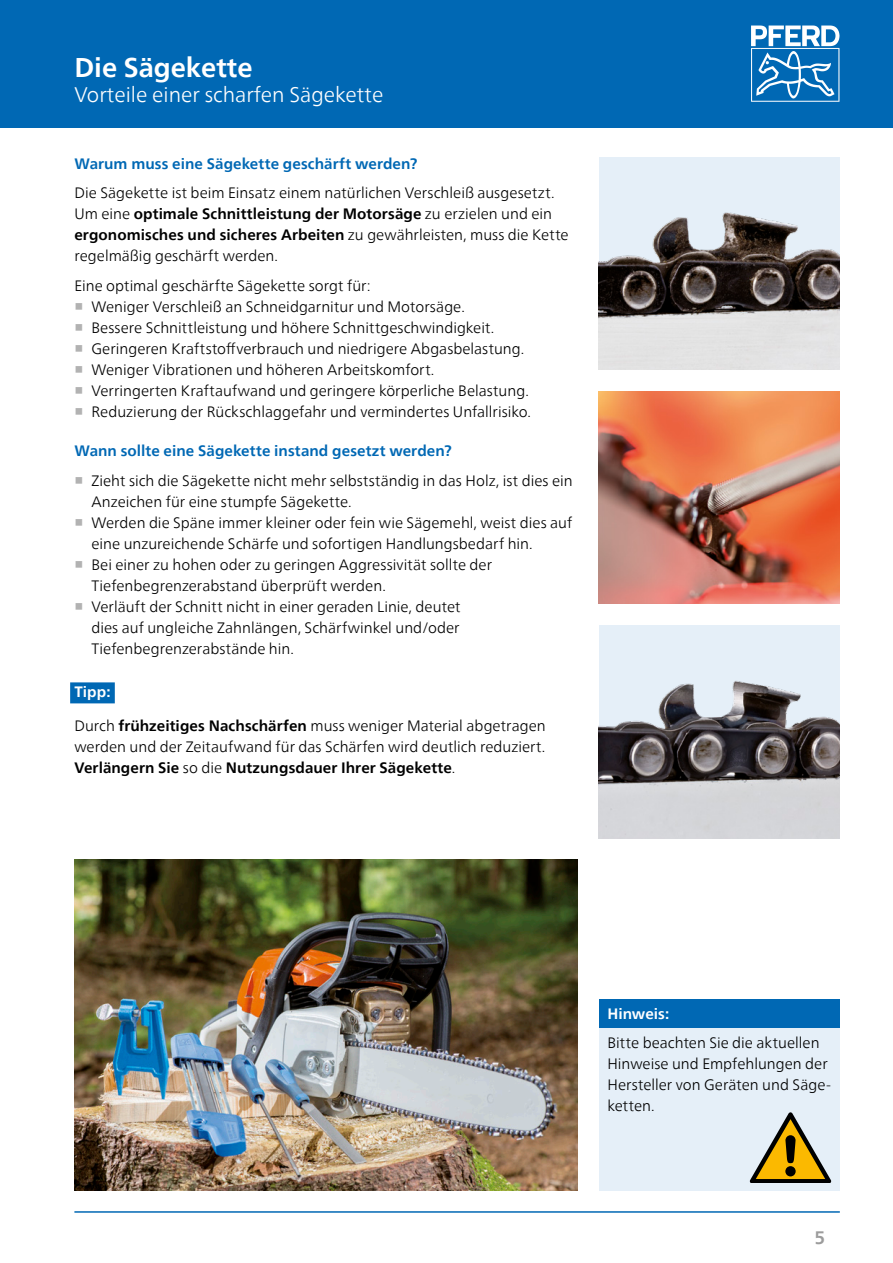
<style>
.page{position:relative;width:893px;height:1263px;background:#fff}
.page>*{position:absolute;margin:0;border:0;box-sizing:border-box;transform-origin:0 0}
.Ausgabenamen_Katalog{font:700 27px "Neue Frutiger World";color:#fff}
.Ausgabenamen_Katalog-2{font:300 21px "Neue Frutiger World";color:#fff}
.t1{font:700 18px "Neue Frutiger World";color:#9c9c9c}
.FT_10Pt{font:300 15px/21px "Neue Frutiger World";color:#000}
.Ueberschrift_Red_2sp{font:700 15px "Neue Frutiger World";letter-spacing:.005em;color:#0068b4}
.Fließtext_Head{font:700 15px "Neue Frutiger World";color:#fff}
.Fließtext_Head_Hinwe{font:700 15px "Neue Frutiger World";color:#fff}
.s1{font-weight:700}
.s2{font-family:"Arial Unicode MS";font-weight:400;color:#b2b2b2}
</style>
<div class="page">
<div style="left:0;top:0;width:893px;height:128px;background:#0068b4"></div>
<svg style="left:751px;top:26px;width:88px;height:76px"></svg>
<hr style="left:74px;top:1211px;width:766px;height:2px;background:#0068b4">
<div style="left:70px;top:682px;width:45px;height:21px;background:#0068b4"></div>
<img style="left:74px;top:859px;width:504px;height:332px">
<img style="left:599px;top:391px;width:241px;height:213px">
<img style="left:599px;top:625px;width:241px;height:213px">
<img style="left:599px;top:157px;width:241px;height:213px">
<div style="left:599px;top:999px;width:241px;height:192px;background:#e5eff8"></div>
<div style="left:599px;top:999px;width:241px;height:29px;background:#0068b4"></div>
<svg style="left:750px;top:1112px;width:81px;height:70px"></svg>
<p class="Ausgabenamen_Katalog" style="left:74px;top:44px;width:180px">Die Sägekette</p>
<p class="Ausgabenamen_Katalog-2" style="left:74px;top:79px;width:310px">Vorteile einer scharfen Sägekette</p>
<p class="Ueberschrift_Red_2sp" style="left:74px;top:150px;width:345px">Warum muss eine Sägekette geschärft werden?</p>
<p class="FT_10Pt" style="left:74px;top:183px;width:496px">Die Sägekette ist beim Einsatz einem natürlichen Verschleiß ausgesetzt.<br>Um eine <span class="s1">optimale Schnittleistung der Motorsäge</span> zu erzielen und ein <span class="s1">ergonomisches und sicheres Arbeiten</span> zu gewährleisten, muss die Kette regelmäßig geschärft werden.</p>
<p class="FT_10Pt" style="left:74px;top:275px;width:298px">Eine optimal geschärfte Sägekette sorgt für:</p>
<p class="FT_10Pt" style="left:74px;top:296px;width:392px"><span class="s2">■</span> Weniger Verschleiß an Schneidgarnitur und Motorsäge.</p>
<p class="FT_10Pt" style="left:74px;top:317px;width:421px"><span class="s2">■</span> Bessere Schnittleistung und höhere Schnittgeschwindigkeit.</p>
<p class="FT_10Pt" style="left:74px;top:338px;width:452px"><span class="s2">■</span> Geringeren Kraftstoffverbrauch und niedrigere Abgasbelastung.</p>
<p class="FT_10Pt" style="left:74px;top:359px;width:362px"><span class="s2">■</span> Weniger Vibrationen und höheren Arbeitskomfort.</p>
<p class="FT_10Pt" style="left:74px;top:380px;width:456px"><span class="s2">■</span> Verringerten Kraftaufwand und geringere körperliche Belastung.</p>
<p class="FT_10Pt" style="left:74px;top:401px;width:458px"><span class="s2">■</span> Reduzierung der Rückschlaggefahr und vermindertes Unfallrisiko.</p>
<p class="Ueberschrift_Red_2sp" style="left:74px;top:438px;width:379px">Wann sollte eine Sägekette instand gesetzt werden?</p>
<p class="FT_10Pt" style="left:91px;top:470px;width:483px;text-indent:-17px"><span class="s2">■</span> Zieht sich die Sägekette nicht mehr selbstständig in das Holz, ist dies ein<br>Anzeichen für eine stumpfe Sägekette.</p>
<p class="FT_10Pt" style="left:91px;top:512px;width:482px;text-indent:-17px"><span class="s2">■</span> Werden die Späne immer kleiner oder fein wie Sägemehl, weist dies auf eine unzureichende Schärfe und sofortigen Handlungsbedarf hin.</p>
<p class="FT_10Pt" style="left:91px;top:554px;width:402px;text-indent:-17px"><span class="s2">■</span> Bei einer zu hohen oder zu geringen Aggressivität sollte der<br>Tiefenbegrenzerabstand überprüft werden.</p>
<p class="FT_10Pt" style="left:91px;top:596px;width:371px;text-align:justify;text-indent:-17px"><span class="s2">■</span> Verläuft der Schnitt nicht in einer geraden Linie, deutet dies auf ungleiche Zahnlängen, Schärfwinkel und/oder Tiefenbegrenzerabstände hin.</p>
<p class="Fließtext_Head_Hinwe" style="left:74px;top:679px;width:38px">Tipp:</p>
<p class="FT_10Pt" style="left:74px;top:715px;width:473px;text-align:justify">Durch <span class="s1">frühzeitiges Nachschärfen</span> muss weniger Material abgetragen werden und der Zeitaufwand für das Schärfen wird deutlich reduziert.<br><span class="s1">Verlängern Sie</span> so die <span class="s1">Nutzungsdauer Ihrer Sägekette</span>.</p>
<p class="Fließtext_Head" style="left:607px;top:1001px;width:63px">Hinweis:</p>
<p class="FT_10Pt" style="left:607px;top:1032px;width:225px">Bitte beachten Sie die aktuellen<br>Hinweise und Empfehlungen der<br>Hersteller von Geräten und Säge&shy;ketten.</p>
<p class="t1" style="left:814px;top:1221px;width:12px">5</p>
</div>
